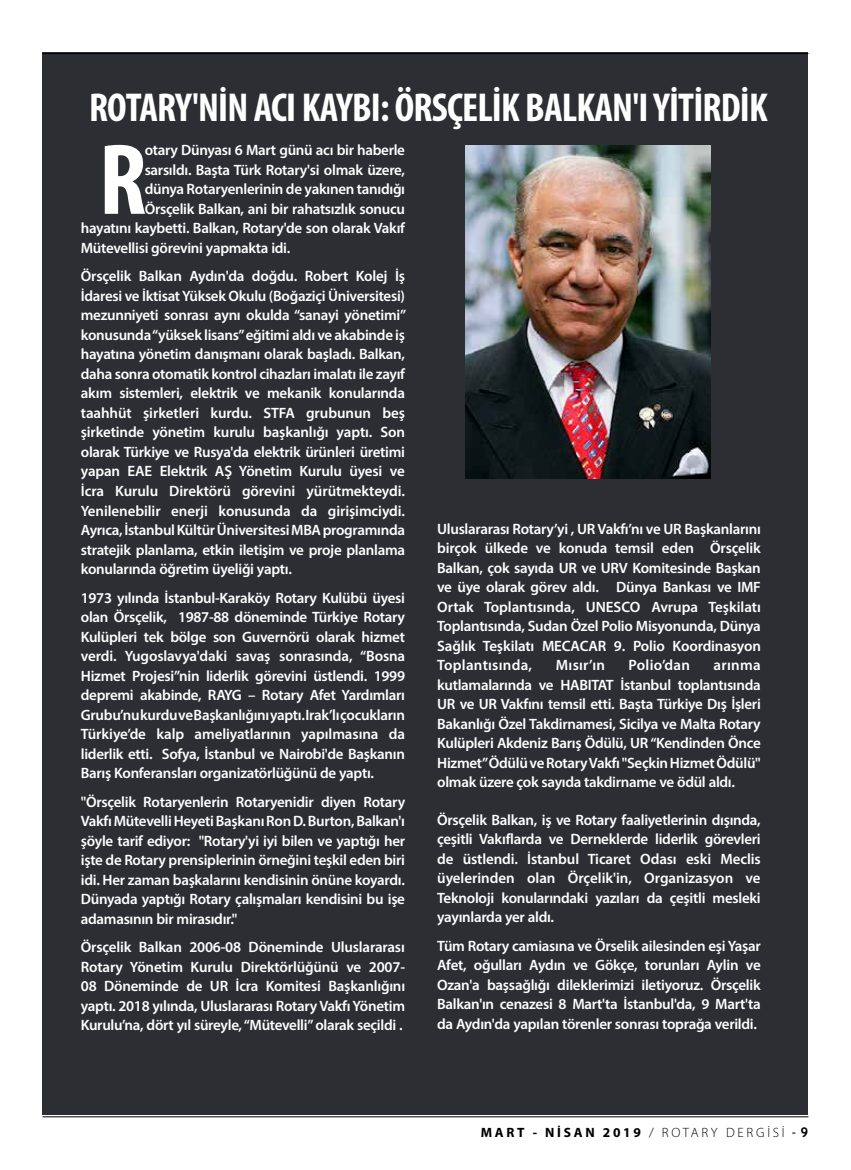
<style>
.page{position:relative;width:851px;height:1170px;background:#fff}
.page>*{position:absolute;margin:0;border:0;box-sizing:border-box;transform-origin:0 0}
.t1{font:700 condensed 101.85px "Myriad Pro";color:#fff}
.t2{font:700 condensed 40.5px "Myriad Pro";letter-spacing:-.02em;color:#fff}
.t3{font:600 15px/19.5px "Myriad Pro";letter-spacing:-.02em;color:#fff;text-align:justify}
.t4{font:600 15px "Myriad Pro";letter-spacing:.015em;color:#fff}
.t5{font:700 13.5px "Myriad Pro";letter-spacing:.2em;color:#000}
.s1{font-weight:300}
.s2{font-family:"Trebuchet MS";font-weight:400}
.s3{font-family:"Trebuchet MS"}
</style>
<div class="page">
<div style="left:43px;top:52px;width:765px;height:1062px;background:#2d2e34"></div>
<img style="left:465px;top:146px;width:245px;height:332px">
<hr style="left:43px;top:53px;width:765px;height:1px;background:#000">
<hr style="left:43px;top:1116px;width:765px;height:1px;background:#000">
<h2 class="t2" style="left:89px;top:82px;width:680px">ROTARY'NİN ACI KAYBI: ÖRSÇELİK BALKAN'I YİTİRDİK</h2>
<h1 class="t1" style="left:99px;top:116px;width:49px">R</h1>
<p class="t3" style="left:145px;top:140px;width:262px">otary Dünyası 6 Mart günü acı bir haberle</p>
<p class="t3" style="left:145px;top:160px;width:262px">sarsıldı. Başta Türk Rotary'si olmak üzere,</p>
<p class="t3" style="left:145px;top:179px;width:262px">dünya Rotaryenlerinin de yakınen tanıdığı</p>
<p class="t3" style="left:145px;top:199px;width:262px">Örsçelik Balkan, ani bir rahatsızlık sonucu</p>
<p class="t3" style="left:81px;top:218px;width:326px">hayatını kaybetti. Balkan, Rotary'de son olarak Vakıf</p>
<p class="t3" style="left:81px;top:238px;width:211px">Mütevellisi görevini yapmakta idi.</p>
<p class="t3" style="left:81px;top:266px;width:327px">Örsçelik Balkan Aydın'da doğdu. Robert Kolej İş İdaresi ve İktisat Yüksek Okulu (Boğaziçi Üniversitesi) mezunniyeti sonrası aynı okulda “sanayi yönetimi” konusunda “yüksek lisans” eğitimi aldı ve akabinde iş hayatına yönetim danışmanı olarak başladı. Balkan, daha sonra otomatik kontrol cihazları imalatı ile zayıf akım sistemleri, elektrik ve mekanik konularında taahhüt şirketleri kurdu. STFA grubunun beş şirketinde yönetim kurulu başkanlığı yaptı. Son olarak Türkiye ve Rusya'da elektrik ürünleri üretimi yapan EAE Elektrik AŞ Yönetim Kurulu üyesi ve İcra Kurulu Direktörü görevini yürütmekteydi.<br>Yenilenebilir enerji konusunda da girişimciydi.<br>Ayrıca, İstanbul Kültür Üniversitesi MBA programında stratejik planlama, etkin iletişim ve proje planlama konularında öğretim üyeliği yaptı.</p>
<p class="t3" style="left:81px;top:587px;width:326px">1973 yılında İstanbul-Karaköy Rotary Kulübü üyesi olan Örsçelik, 1987-88 döneminde Türkiye Rotary Kulüpleri tek bölge son Guvernörü olarak hizmet verdi. Yugoslavya'daki savaş sonrasında, “Bosna Hizmet Projesi”nin liderlik görevini üstlendi. 1999 depremi akabinde, RAYG – Rotary Afet Yardımları Grubu’nu kurdu ve Başkanlığını yaptı. Irak’lı çocukların Türkiye’de kalp ameliyatlarının yapılmasına da liderlik etti. Sofya, İstanbul ve Nairobi'de Başkanın Barış Konferansları organizatörlüğünü de yaptı.</p>
<p class="t3" style="left:81px;top:791px;width:326px">"Örsçelik Rotaryenlerin Rotaryenidir diyen Rotary Vakfı Mütevelli Heyeti Başkanı Ron D. Burton, Balkan'ı şöyle tarif ediyor: "Rotary'yi iyi bilen ve yaptığı her işte de Rotary prensiplerinin örneğini teşkil eden biri idi. Her zaman başkalarını kendisinin önüne koyardı.<br>Dünyada yaptığı Rotary çalışmaları kendisini bu işe adamasının bir mirasıdır."</p>
<p class="t3" style="left:81px;top:937px;width:326px">Örsçelik Balkan 2006-08 Döneminde Uluslararası Rotary Yönetim Kurulu Direktörlüğünü ve 2007- 08 Döneminde de UR İcra Komitesi Başkanlığını yaptı. 2018 yılında, Uluslararası Rotary Vakfı Yönetim Kurulu’na, dört yıl süreyle, “Mütevelli” olarak seçildi .</p>
<p class="t3" style="left:437px;top:518px;width:325px">Uluslararası Rotary’yi , UR Vakfı’nı ve UR Başkanlarını birçok ülkede ve konuda temsil eden Örsçelik Balkan, çok sayıda UR ve URV Komitesinde Başkan ve üye olarak görev aldı. Dünya Bankası ve IMF Ortak Toplantısında, UNESCO Avrupa Teşkilatı Toplantısında, Sudan Özel Polio Misyonunda, Dünya Sağlık Teşkilatı MECACAR 9. Polio Koordinasyon Toplantısında,</p>
<p class="t3" style="left:555px;top:655px;width:51px">Mısır’ın</p>
<p class="t4" style="left:628px;top:655px;width:63px">Polio’dan</p>
<p class="t3" style="left:437px;top:655px;width:325px;text-indent:276px">arınma kutlamalarında ve HABITAT İstanbul toplantısında UR ve UR Vakfını temsil etti. Başta Türkiye Dış İşleri Bakanlığı Özel Takdirnamesi, Sicilya ve Malta Rotary Kulüpleri Akdeniz Barış Ödülü, UR “Kendinden Önce Hizmet” Ödülü ve Rotary Vakfı "Seçkin Hizmet Ödülü" olmak üzere çok sayıda takdirname ve ödül aldı.</p>
<p class="t3" style="left:437px;top:809px;width:325px">Örsçelik Balkan, iş ve Rotary faaliyetlerinin dışında, çeşitli Vakıflarda ve Derneklerde liderlik görevleri de üstlendi. İstanbul Ticaret Odası eski Meclis üyelerinden olan Örçelik'in, Organizasyon ve Teknoloji konularındaki yazıları da çeşitli mesleki yayınlarda yer aldı.</p>
<p class="t3" style="left:437px;top:935px;width:325px">Tüm Rotary camiasına ve Örselik ailesinden eşi Yaşar Afet, oğulları Aydın ve Gökçe, torunları Aylin ve Ozan'a başsağlığı dileklerimizi iletiyoruz. Örsçelik Balkan'ın cenazesi 8 Mart'ta İstanbul'da, 9 Mart'ta da Aydın'da yapılan törenler sonrası toprağa verildi.</p>
<p class="t5" style="left:480px;top:1123px;width:329px">MART - NİSAN 2019 <span class="s1">/ ROTARY DERGİSİ</span> <span class="s2">-</span> <span class="s3">9</span></p>
</div>
